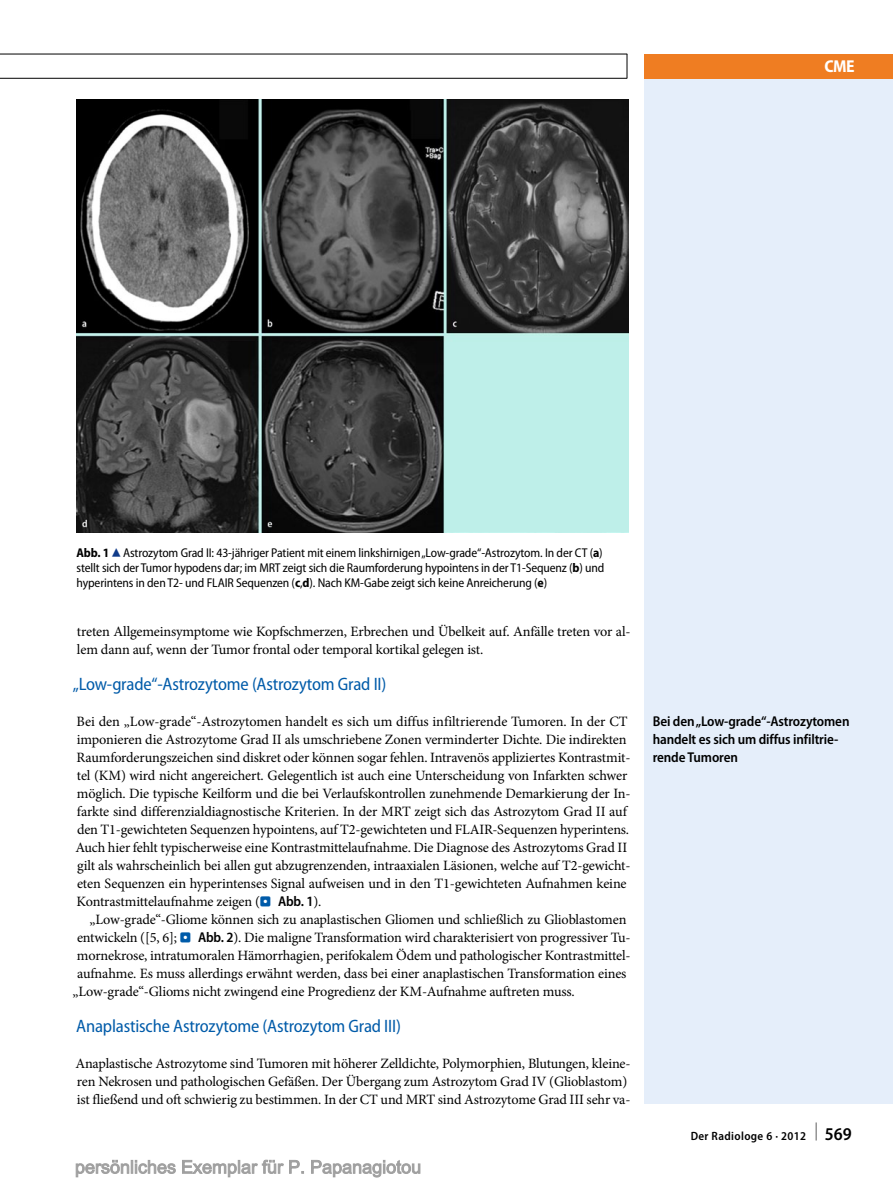
<style>
.page{position:relative;width:893px;height:1187px;background:#fff}
.page>*{position:absolute;margin:0;border:0;box-sizing:border-box;transform-origin:0 0}
.t1{font:semi-condensed 18px "Myriad Pro";letter-spacing:-.01em;color:#005ba9}
.t2{font:700 semi-condensed 17.25px "Myriad Pro";color:#fff}
.t3{font:14.25px/18px "Minion Pro";letter-spacing:-.01em;color:#000}
.t4{font:600 semi-condensed 14.25px/18px "Myriad Pro";letter-spacing:-.01em;color:#000}
.t5{font:semi-condensed 12.75px/15px "Myriad Pro";letter-spacing:-.01em;color:#000}
.t6{font:600 semi-condensed 12px "Myriad Pro";letter-spacing:.03em;color:#000}
.s1{font-weight:700}
.s2{font-family:"S Buttons";font-stretch:normal;font-size:14.25px;color:#0f3b89}
.s3{font-family:"S Buttons";font-size:13.5px;color:#005ba9}
.s4{font-family:"Myriad Pro";font-weight:600;font-stretch:semi-condensed}
.s5{font-size:18px}
</style>
<div class="page">
<div style="left:644px;top:78px;width:249px;height:1025px;background:#e5eefa"></div>
<div style="left:644px;top:54px;width:249px;height:24px;background:#ef7d22"></div>
<hr style="left:0;top:54px;width:627px;height:1px;background:#000">
<hr style="left:0;top:78px;width:627px;height:1px;background:#000">
<svg style="left:627px;top:54px;width:1px;height:24px"></svg>
<img style="left:77px;top:100px;width:551px;height:432px">
<svg style="left:75px;top:1159px;width:346px;height:18px"></svg>
<p class="t2" style="left:824px;top:56px;width:32px">CME</p>
<p class="t5" style="left:77px;top:545px;width:529px"><span class="s1">Abb. 1</span><span class="s2">8</span>Astrozytom Grad II: 43-jähriger Patient mit einem linkshirnigen„Low-grade“-Astrozytom. In der CT (<span class="s1">a</span>) stellt sich der Tumor hypodens dar; im MRT zeigt sich die Raumforderung hypointens in der T1-Sequenz (<span class="s1">b</span>) und hyperintens in den T2- und FLAIR Sequenzen (<span class="s1">c</span>,<span class="s1">d</span>). Nach KM-Gabe zeigt sich keine Anreicherung (<span class="s1">e</span>)</p>
<p class="t3" style="left:77px;top:622px;width:555px">treten Allgemeinsymptome wie Kopfschmerzen, Erbrechen und Übelkeit auf. Anfälle treten vor al&shy;lem dann auf, wenn der Tumor frontal oder temporal kortikal gelegen ist.</p>
<p class="t1" style="left:73px;top:674px;width:315px">„Low-grade“-Astrozytome (Astrozytom Grad II)</p>
<p class="t3" style="left:75px;top:712px;width:557px">Bei den „Low-grade“-Astrozytomen handelt es sich um diffus infiltrierende Tumoren. In der CT imponieren die Astrozytome Grad II als umschriebene Zonen verminderter Dichte. Die indirekten Raumforderungszeichen sind diskret oder können sogar fehlen. Intravenös appliziertes Kontrastmit&shy;tel (KM) wird nicht angereichert. Gelegentlich ist auch eine Unterscheidung von Infarkten schwer möglich. Die typische Keilform und die bei Verlaufskontrollen zunehmende Demarkierung der In&shy;farkte sind differenzialdiagnostische Kriterien. In der MRT zeigt sich das Astrozytom Grad II auf den T1-gewichteten Sequenzen hypointens, auf T2-gewichteten und FLAIR-Sequenzen hyperintens.<br>Auch hier fehlt typischerweise eine Kontrastmittelaufnahme. Die Diagnose des Astrozytoms Grad II gilt als wahrscheinlich bei allen gut abzugrenzenden, intraaxialen Läsionen, welche auf T2-gewicht&shy;eten Sequenzen ein hyperintenses Signal aufweisen und in den T1-gewichteten Aufnahmen keine Kontrastmittelaufnahme zeigen (<span class="s3">.</span> <span class="s4">Abb. 1</span>).</p>
<p class="t3" style="left:90px;top:910px;width:538px">„Low-grade“-Gliome können sich zu anaplastischen Gliomen und schließlich zu Glioblastomen</p>
<p class="t3" style="left:77px;top:928px;width:555px">entwickeln ([5, 6]; <span class="s3">.</span> <span class="s4">Abb. 2</span>). Die maligne Transformation wird charakterisiert von progressiver Tu-</p>
<p class="t3" style="left:77px;top:946px;width:555px">mornekrose, intratumoralen Hämorrhagien, perifokalem Ödem und pathologischer Kontrastmittel-</p>
<p class="t3" style="left:77px;top:964px;width:551px">aufnahme. Es muss allerdings erwähnt werden, dass bei einer anaplastischen Transformation eines</p>
<p class="t3" style="left:73px;top:982px;width:504px">„Low-grade“-Glioms nicht zwingend eine Progredienz der KM-Aufnahme auftreten muss.</p>
<p class="t1" style="left:76px;top:1016px;width:326px">Anaplastische Astrozytome (Astrozytom Grad III)</p>
<p class="t3" style="left:75px;top:1054px;width:557px">Anaplastische Astrozytome sind Tumoren mit höherer Zelldichte, Polymorphien, Blutungen, kleine&shy;ren Nekrosen und pathologischen Gefäßen. Der Übergang zum Astrozytom Grad IV (Glioblastom) ist fließend und oft schwierig zu bestimmen. In der CT und MRT sind Astrozytome Grad III sehr va-</p>
<p class="t4" style="left:653px;top:712px;width:198px">Bei den„Low-grade“-Astrozytomen handelt es sich um diffus infiltrie&shy;rende Tumoren</p>
<p class="t6" style="left:691px;top:1129px;width:163px">Der Radiologe 6 · 2012 <sup>|</sup> <span class="s5">569</span></p>
</div>
